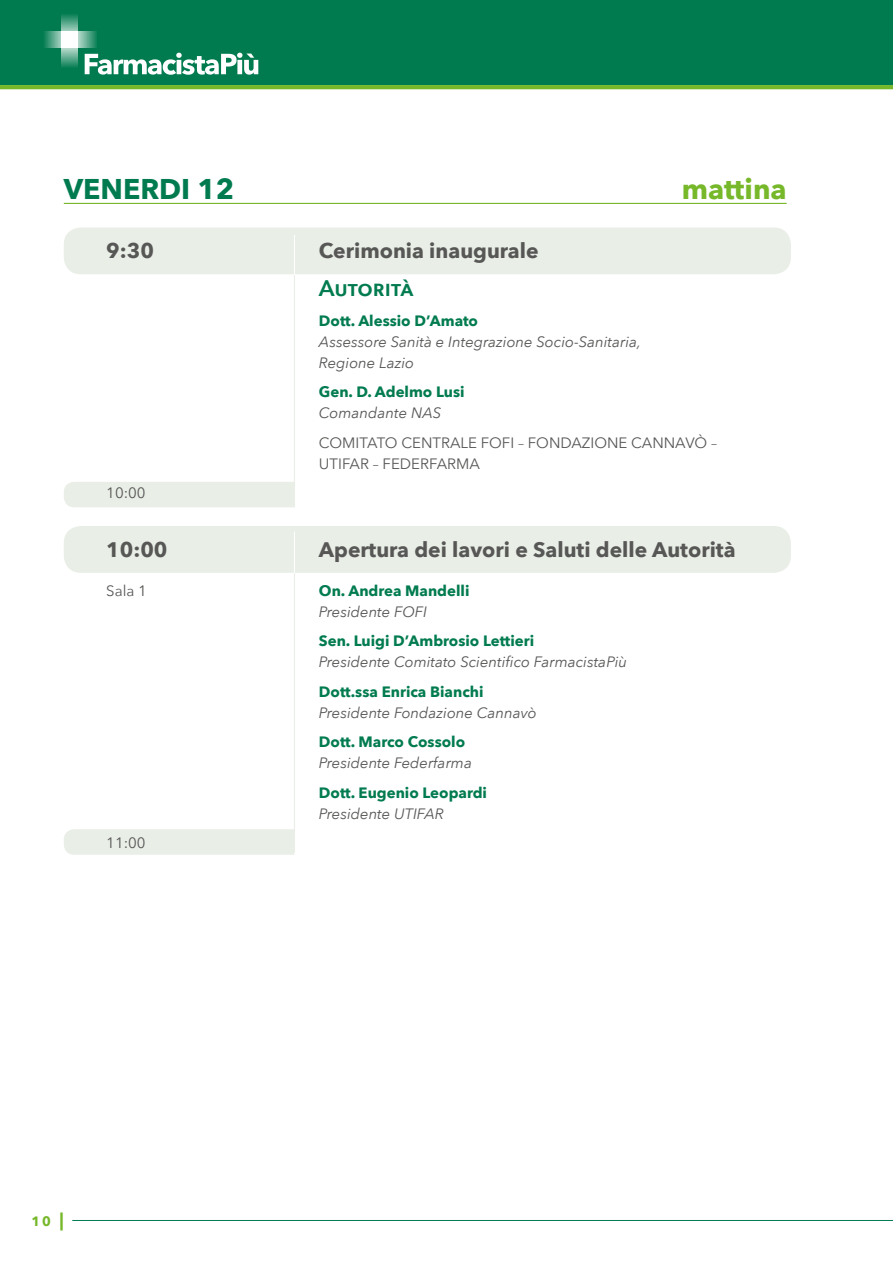
<style>
.page{position:relative;width:893px;height:1263px;background:#fff}
.page>*{position:absolute;margin:0;border:0;box-sizing:border-box;transform-origin:0 0}
.t1{font:700 28.5px "Avenir Next";color:#007b4f}
.t2{font:700 28.5px "Avenir Next";color:#76b82a}
.t3{font:600 22.5px "Avenir Next";color:#007b4f}
.t4{font:700 21px "Avenir Next";color:#575756}
.t5{font:italic 15px/21px "Avenir Next";color:#575756}
.t6{font:700 15px "Avenir Next";color:#007b4f}
.t7{font:15px/21px "Avenir Next";color:#575756}
.t8{font:700 13.5px "Avenir Next";color:#76b82a}
.s1{font-size:18px}
</style>
<div class="page">
<svg style="left:0;top:85px;width:893px;height:4px;background:#77b82c"></svg>
<div style="left:0;top:0;width:893px;height:85px;background:#007b4f"></div>
<svg style="left:62px;top:15px;width:16px;height:52px"></svg>
<svg style="left:44px;top:32px;width:53px;height:16px"></svg>
<div style="left:62px;top:32px;width:16px;height:16px;background:#fff"></div>
<svg style="left:85px;top:53px;width:173px;height:22px"></svg>
<hr style="left:72px;top:1220px;width:821px;height:1px;background:#007b4f">
<div style="left:64px;top:227px;width:727px;height:47px;background:#e9eee7;border-radius:17px"></div>
<div style="left:64px;top:482px;width:230px;height:25px;background:#e9eee7"></div>
<div style="left:64px;top:829px;width:230px;height:26px;background:#e9eee7"></div>
<div style="left:64px;top:526px;width:727px;height:47px;background:#e9eee7;border-radius:17px"></div>
<hr style="left:64px;top:203px;width:723px;height:1px;background:#76b82a">
<hr style="left:294px;top:275px;width:1px;height:232px;background:#e9eee7">
<hr style="left:294px;top:572px;width:1px;height:281px;background:#e9eee7">
<hr style="left:294px;top:235px;width:1px;height:39px;background:#fff">
<hr style="left:294px;top:531px;width:1px;height:42px;background:#fff">
<h1 class="t1" style="left:64px;top:164px;width:172px">VENERDI 12</h1>
<h1 class="t2" style="left:682px;top:164px;width:106px">mattina</h1>
<h3 class="t4" style="left:106px;top:232px;width:49px">9:30</h3>
<h3 class="t4" style="left:319px;top:232px;width:221px">Cerimonia inaugurale</h3>
<h2 class="t3" style="left:319px;top:269px;width:96px">Autorità</h2>
<p class="t6" style="left:319px;top:307px;width:161px">Dott. Alessio D’Amato</p>
<p class="t5" style="left:319px;top:330px;width:324px">Assessore Sanità e Integrazione Socio-Sanitaria,<br>Regione Lazio</p>
<p class="t6" style="left:319px;top:379px;width:147px">Gen. D. Adelmo Lusi</p>
<p class="t5" style="left:319px;top:402px;width:124px">Comandante NAS</p>
<p class="t7" style="left:319px;top:431px;width:400px">COMITATO CENTRALE FOFI – FONDAZIONE CANNAVÒ –<br>UTIFAR – FEDERFARMA</p>
<p class="t7" style="left:106px;top:482px;width:41px">10:00</p>
<h3 class="t4" style="left:106px;top:532px;width:63px">10:00</h3>
<h3 class="t4" style="left:319px;top:532px;width:418px">Apertura dei lavori e Saluti delle Autorità</h3>
<p class="t7" style="left:106px;top:579px;width:42px">Sala 1</p>
<p class="t6" style="left:319px;top:577px;width:152px">On. Andrea Mandelli</p>
<p class="t5" style="left:319px;top:600px;width:110px">Presidente FOFI</p>
<p class="t6" style="left:319px;top:628px;width:217px">Sen. Luigi D’Ambrosio Lettieri</p>
<p class="t5" style="left:319px;top:651px;width:310px">Presidente Comitato Scientifico FarmacistaPiù</p>
<p class="t6" style="left:319px;top:678px;width:166px">Dott.ssa Enrica Bianchi</p>
<p class="t5" style="left:319px;top:701px;width:219px">Presidente Fondazione Cannavò</p>
<p class="t6" style="left:319px;top:729px;width:148px">Dott. Marco Cossolo</p>
<p class="t5" style="left:319px;top:752px;width:155px">Presidente Federfarma</p>
<p class="t6" style="left:319px;top:779px;width:170px">Dott. Eugenio Leopardi</p>
<p class="t5" style="left:319px;top:802px;width:126px">Presidente UTIFAR</p>
<p class="t7" style="left:106px;top:832px;width:41px">11:00</p>
<p class="t8" style="left:32px;top:1209px;width:34px">10 <span class="s1">|</span></p>
</div>
